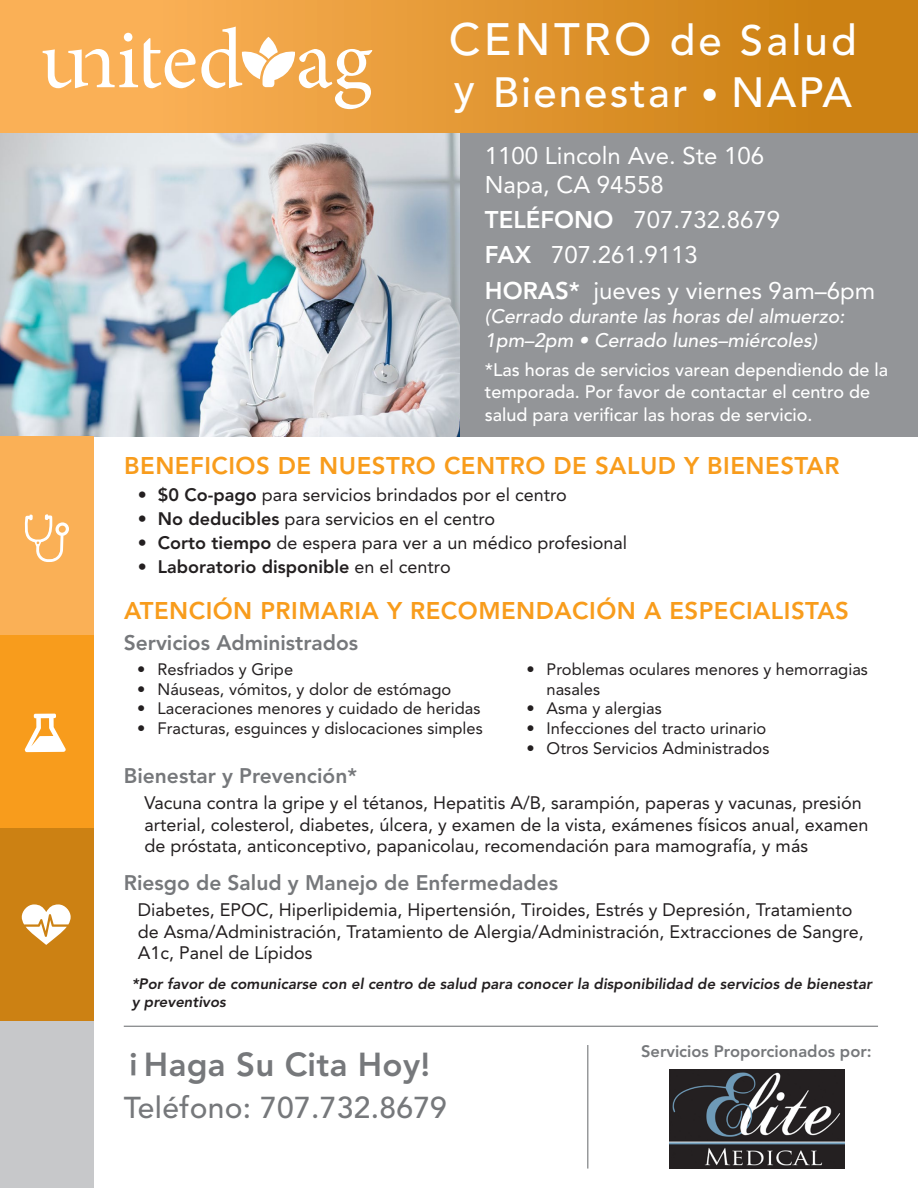
<style>
.page{position:relative;width:918px;height:1188px;background:#fff}
.page>*{position:absolute;margin:0;border:0;box-sizing:border-box;transform-origin:0 0}
.t1{font:500 42px "Avenir LT Std";letter-spacing:.05em;color:#fff}
.t2{font:800 33px "Avenir LT Std";letter-spacing:.01em;color:#76787b}
.t3{font:800 31.65px "Avenir LT Std";color:#76787b}
.t4{font:500 30px "Avenir LT Std";letter-spacing:.01em;color:#76787b}
.t5{font:24px/28.5px "Avenir LT Std";color:#fff}
.t6{font:800 24px "Avenir LT Std";letter-spacing:.02em;color:#f89c1c}
.t7{font:800 21px "Avenir LT Std";color:#76787b}
.t8{font:italic 500 19.5px/24px "Avenir LT Std";color:#fff}
.t9{font:18px/21.6px "Avenir LT Std";color:#231f20}
.t10{font:500 18px/22.5px "Avenir LT Std";color:#fff}
.t11{font:800 18px "Avenir LT Std";color:#231f20}
.t12{font:16.5px/19.8px "Avenir LT Std";color:#231f20}
.t13{font:800 16.5px "Avenir LT Std";color:#76787b}
.t14{font:italic 800 15px/18px "Avenir LT Std";color:#231f20}
.s1{font-size:45px}
.s2{font-size:34.5px}
.s3{font-weight:800}
.s4{font-weight:400}
</style>
<div class="page">
<div style="left:460px;top:133px;width:458px;height:303px;background:#939598"></div>
<hr style="left:124px;top:1026px;width:754px;height:1px;background:#76787b">
<hr style="left:587px;top:1045px;width:1px;height:124px;background:#76787b">
<img style="left:0;top:133px;width:460px;height:303px">
<div style="left:0;top:0;width:918px;height:133px;background:linear-gradient(to right,#ffb760,#c87c0c)"></div>
<div style="left:124px;top:33px;width:8px;height:9px;background:#fff;border-radius:50%"></div>
<svg style="left:43px;top:49px;width:95px;height:39px"></svg>
<svg style="left:144px;top:27px;width:228px;height:82px"></svg>
<div style="left:0;top:436px;width:93px;height:199px;background:#fab056"></div>
<svg style="left:24px;top:514px;width:45px;height:48px"></svg>
<div style="left:0;top:635px;width:93px;height:193px;background:#f89c1c"></div>
<svg style="left:24px;top:714px;width:42px;height:38px"></svg>
<div style="left:0;top:828px;width:93px;height:193px;background:#cc8113"></div>
<svg style="left:22px;top:904px;width:49px;height:41px"></svg>
<div style="left:0;top:1021px;width:93px;height:167px;background:#c7c8ca"></div>
<img style="left:669px;top:1069px;width:176px;height:100px">
<p class="t1" style="left:449px;top:16px;width:409px"><span class="s1">CENTRO</span> de Salud</p>
<p class="t1" style="left:454px;top:68px;width:400px">y Bienestar <span class="s2">•</span> NAPA</p>
<p class="t5" style="left:485px;top:142px;width:281px">1100 Lincoln Ave. Ste 106<br>Napa, CA 94558</p>
<p class="t5" style="left:485px;top:206px;width:297px"><span class="s3">TELÉFONO</span> 707.732.8679</p>
<p class="t5" style="left:485px;top:241px;width:215px"><span class="s3">FAX</span> 707.261.9113</p>
<p class="t5" style="left:485px;top:276px;width:392px"><span class="s3">HORAS*</span> jueves y viernes 9am–6pm</p>
<p class="t8" style="left:485px;top:304px;width:361px">(Cerrado durante las horas del almuerzo:<br>1pm–2pm • Cerrado lunes–miércoles)</p>
<p class="t10" style="left:485px;top:359px;width:405px">*Las horas de servicios varean dependiendo de la temporada. Por favor de contactar el centro de salud para verificar las horas de servicio.</p>
<p class="t6" style="left:124px;top:451px;width:717px">BENEFICIOS DE NUESTRO CENTRO DE SALUD Y BIENESTAR</p>
<p class="t9" style="left:138px;top:484px;width:431px"><span class="s3">• $0 Co-pago</span> para servicios brindados por el centro</p>
<p class="t9" style="left:138px;top:508px;width:359px"><span class="s3">• No deducibles</span> para servicios en el centro</p>
<p class="t9" style="left:138px;top:532px;width:491px"><span class="s3">• Corto tiempo</span> de espera para ver a un médico profesional</p>
<p class="t11" style="left:138px;top:556px;width:314px">• Laboratorio disponible <span class="s4">en el centro</span></p>
<p class="t6" style="left:124px;top:596px;width:726px">ATENCIÓN PRIMARIA Y RECOMENDACIÓN A ESPECIALISTAS</p>
<p class="t7" style="left:124px;top:631px;width:236px">Servicios Administrados</p>
<p class="t12" style="left:137px;top:659px;width:157px">• Resfriados y Gripe</p>
<p class="t12" style="left:137px;top:679px;width:316px">• Náuseas, vómitos, y dolor de estómago</p>
<p class="t12" style="left:137px;top:699px;width:345px">• Laceraciones menores y cuidado de heridas</p>
<p class="t12" style="left:137px;top:719px;width:347px">• Fracturas, esguinces y dislocaciones simples</p>
<p class="t12" style="left:547px;top:659px;width:323px;text-indent:-20px">• Problemas oculares menores y hemorragias nasales</p>
<p class="t12" style="left:526px;top:699px;width:137px">• Asma y alergias</p>
<p class="t12" style="left:526px;top:719px;width:242px">• Infecciones del tracto urinario</p>
<p class="t12" style="left:526px;top:738px;width:245px">• Otros Servicios Administrados</p>
<p class="t7" style="left:124px;top:763px;width:235px">Bienestar y Prevención*</p>
<p class="t9" style="left:145px;top:792px;width:726px">Vacuna contra la gripe y el tétanos, Hepatitis A/B, sarampión, paperas y vacunas, presión arterial, colesterol, diabetes, úlcera, y examen de la vista, exámenes físicos anual, examen de próstata, anticonceptivo, papanicolau, recomendación para mamografía, y más</p>
<p class="t7" style="left:124px;top:870px;width:436px">Riesgo de Salud y Manejo de Enfermedades</p>
<p class="t9" style="left:138px;top:899px;width:727px">Diabetes, EPOC, Hiperlipidemia, Hipertensión, Tiroides, Estrés y Depresión, Tratamiento de Asma/Administración, Tratamiento de Alergia/Administración, Extracciones de Sangre,</p>
<p class="t9" style="left:138px;top:942px;width:176px">A1c, Panel de Lípidos</p>
<p class="t14" style="left:132px;top:975px;width:742px">*Por favor de comunicarse con el centro de salud para conocer la disponibilidad de servicios de bienestar y preventivos</p>
<p class="t3" style="left:138px;top:1083px;width:11px;rotate:-180deg">!</p>
<p class="t13" style="left:641px;top:1042px;width:232px">Servicios Proporcionados por:</p>
<p class="t2" style="left:144px;top:1045px;width:288px">Haga Su Cita Hoy!</p>
<p class="t4" style="left:124px;top:1090px;width:325px">Teléfono: 707.732.8679</p>
</div>
